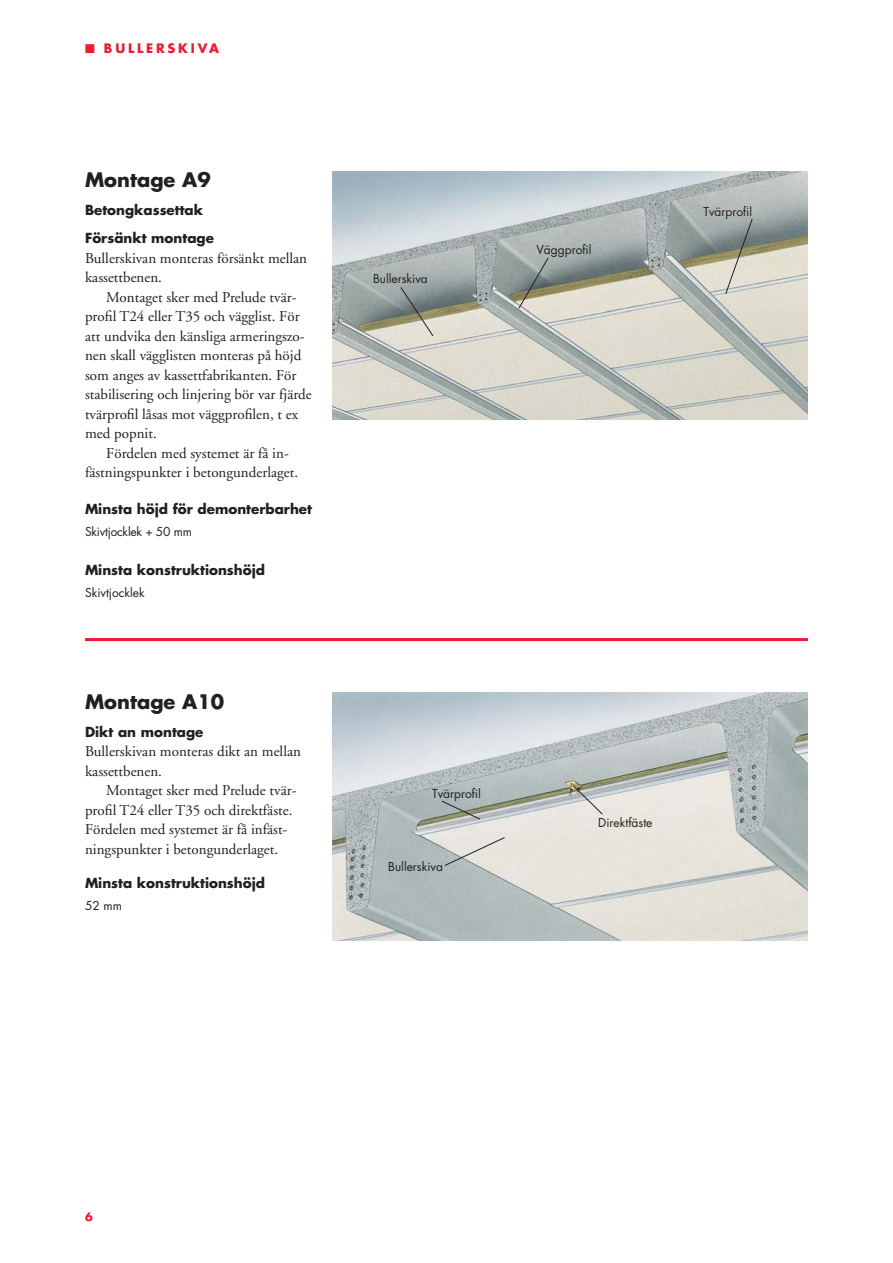
<style>
.page{position:relative;width:893px;height:1263px;background:#fff}
.page>*{position:absolute;margin:0;border:0;box-sizing:border-box;transform-origin:0 0}
.t1{font:700 19.5px "Futura";color:#231f20}
.t2{font:15px/19.5px "Adobe Garamond";color:#231f20}
.t3{font:700 13.5px/28px "Futura";color:#231f20}
.t4{font:700 12.75px "Futura";letter-spacing:.22em;color:#ed1b32}
.t5{font:12px "Futura";color:#231f20}
.t6{font:12px "Futura";letter-spacing:-.02em;color:#231f20}
.t7{font:700 11.25px "Futura";color:#ed1b32}
</style>
<div class="page">
<img style="left:332px;top:171px;width:476px;height:249px">
<svg style="left:400px;top:286px;width:34px;height:51px;background:#9da298"></svg>
<svg style="left:518px;top:257px;width:31px;height:52px;background:#999f94"></svg>
<svg style="left:725px;top:218px;width:28px;height:77px;background:#aeb1a7"></svg>
<img style="left:332px;top:693px;width:476px;height:248px">
<svg style="left:444px;top:836px;width:62px;height:30px;background:#d7d6d1"></svg>
<svg style="left:441px;top:800px;width:40px;height:20px"></svg>
<svg style="left:573px;top:785px;width:30px;height:30px"></svg>
<hr style="left:85px;top:638px;width:723px;height:3px;background:#ed1b32">
<p class="t4" style="left:85px;top:41px;width:135px">■ BULLERSKIVA</p>
<h1 class="t1" style="left:85px;top:168px;width:127px">Montage A9</h1>
<p class="t3" style="left:85px;top:196px;width:130px">Betongkassettak<br>Försänkt montage</p>
<p class="t2" style="left:85px;top:249px;width:224px">Bullerskivan monteras försänkt mellan kassettbenen.</p>
<p class="t2" style="left:106px;top:288px;width:192px">Montaget sker med Prelude tvär-</p>
<p class="t2" style="left:85px;top:308px;width:216px">profil T24 eller T35 och vägglist. För</p>
<p class="t2" style="left:85px;top:327px;width:221px">att undvika den känsliga armeringszo-</p>
<p class="t2" style="left:85px;top:347px;width:218px">nen skall vägglisten monteras på höjd</p>
<p class="t2" style="left:85px;top:366px;width:213px">som anges av kassettfabrikanten. För</p>
<p class="t2" style="left:85px;top:386px;width:228px">stabilisering och linjering bör var fjärde</p>
<p class="t2" style="left:85px;top:405px;width:215px">tvärprofil låsas mot väggprofilen, t ex</p>
<p class="t2" style="left:85px;top:425px;width:73px">med popnit.</p>
<p class="t2" style="left:106px;top:444px;width:184px">Fördelen med systemet är få in-</p>
<p class="t2" style="left:85px;top:464px;width:215px">fästningspunkter i betongunderlaget.</p>
<p class="t3" style="left:85px;top:495px;width:229px">Minsta höjd för demonterbarhet</p>
<p class="t6" style="left:85px;top:524px;width:108px">Skivtjocklek + 50 mm</p>
<p class="t3" style="left:85px;top:556px;width:181px">Minsta konstruktionshöjd</p>
<p class="t5" style="left:85px;top:586px;width:61px">Skivtjocklek</p>
<h1 class="t1" style="left:85px;top:690px;width:141px">Montage A10</h1>
<p class="t3" style="left:85px;top:718px;width:120px">Dikt an montage</p>
<p class="t2" style="left:85px;top:743px;width:217px">Bullerskivan monteras dikt an mellan kassettbenen.</p>
<p class="t2" style="left:85px;top:782px;width:213px;text-indent:21px">Montaget sker med Prelude tvär&shy;profil T24 eller T35 och direktfäste.<br>Fördelen med systemet är få infäst&shy;ningspunkter i betongunderlaget.</p>
<p class="t3" style="left:85px;top:869px;width:181px">Minsta konstruktionshöjd</p>
<p class="t5" style="left:85px;top:899px;width:38px">52 mm</p>
<p class="t5" style="left:373px;top:272px;width:56px">Bullerskiva</p>
<p class="t5" style="left:536px;top:242px;width:56px">Väggprofil</p>
<p class="t5" style="left:703px;top:204px;width:50px">Tvärprofil</p>
<p class="t5" style="left:432px;top:787px;width:50px">Tvärprofil</p>
<p class="t5" style="left:388px;top:859px;width:56px">Bullerskiva</p>
<p class="t5" style="left:598px;top:816px;width:56px">Direktfäste</p>
<p class="t7" style="left:85px;top:1210px;width:9px">6</p>
</div>
